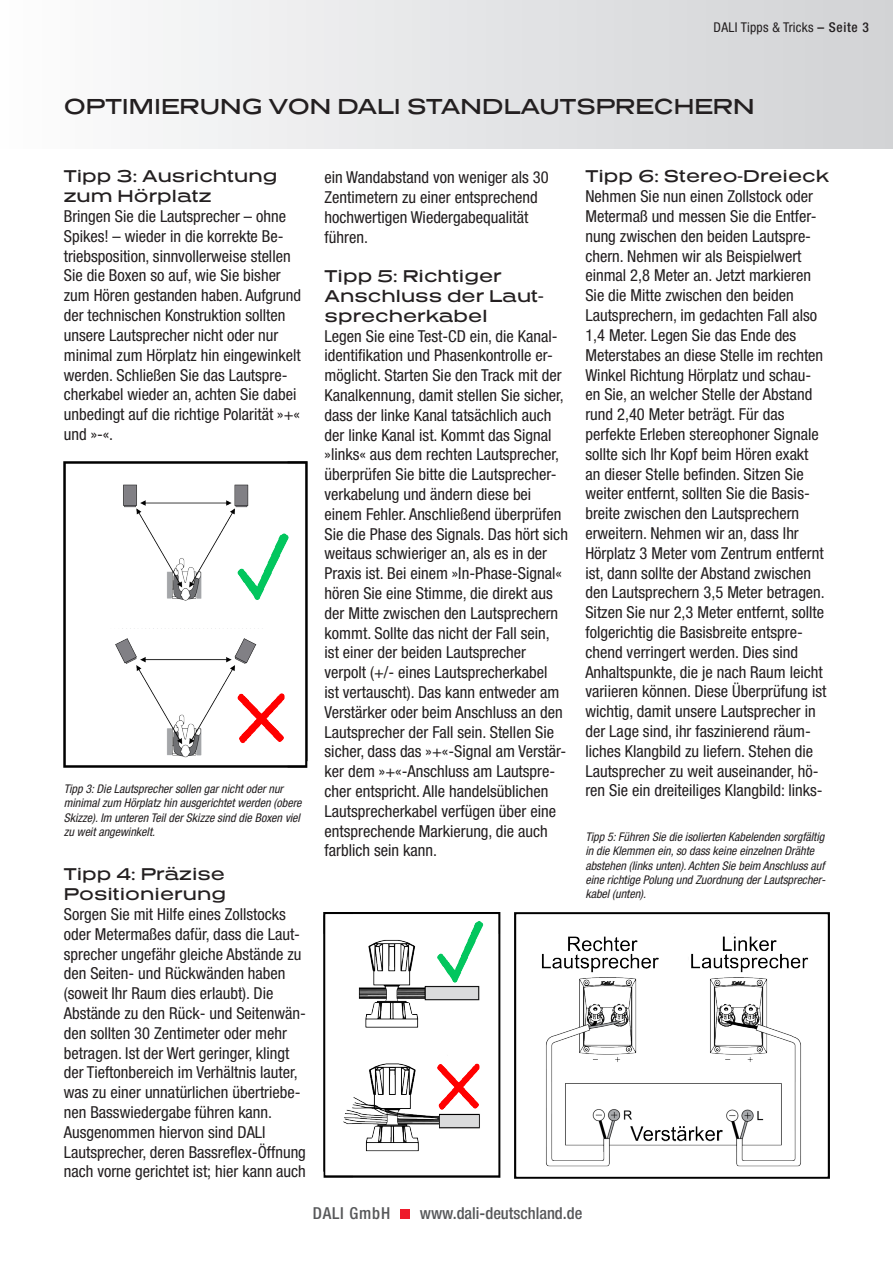
<style>
.page{position:relative;width:893px;height:1263px;background:#fff}
.page>*{position:absolute;margin:0;border:0;box-sizing:border-box;transform-origin:0 0}
.Heading_1{font:21px "Presicav Rg";color:#231f20}
.Body_text{font:condensed 16.5px/19.8px "Helvetica Neue";color:#231f20}
.Body_text-2{font:16.5px/19.8px "Presicav Rg";color:#231f20}
.t1{font:500 condensed 16.5px "Helvetica Neue";color:#57585a}
.t2{font:500 condensed 16.5px "Helvetica Neue";letter-spacing:.05em;color:#57585a}
.Body_text-3{font:condensed 13.5px "Helvetica Neue";letter-spacing:.02em;color:#231f20}
.Figuretext{font:italic condensed 12px/14.4px "Helvetica Neue";color:#231f20}
.s1{font-weight:500}
</style>
<div class="page">
<div style="left:0;top:0;width:893px;height:149px;background:linear-gradient(to right,#fdfdfd,#d0d2d4)"></div>
<img style="left:64px;top:461px;width:244px;height:307px">
<img style="left:324px;top:912px;width:177px;height:266px">
<img style="left:514px;top:912px;width:315px;height:266px">
<div style="left:400px;top:1209px;width:10px;height:9px;background:#ee1b2b"></div>
<p class="Body_text-3" style="left:714px;top:19px;width:157px">DALI Tipps &amp; Tricks <span class="s1">– Seite 3</span></p>
<p class="Heading_1" style="left:64px;top:92px;width:692px">OPTIMIERUNG VON DALI STANDLAUTSPRECHERN</p>
<p class="Body_text-2" style="left:64px;top:166px;width:215px">Tipp 3: Ausrichtung zum Hörplatz</p>
<p class="Body_text" style="left:64px;top:206px;width:239px">Bringen Sie die Lautsprecher – ohne Spikes! – wieder in die korrekte Be&shy;triebsposition, sinnvollerweise stellen Sie die Boxen so auf, wie Sie bisher zum Hören gestanden haben. Aufgrund der technischen Konstruktion sollten unsere Lautsprecher nicht oder nur minimal zum Hörplatz hin eingewinkelt werden. Schließen Sie das Lautspre&shy;cherkabel wieder an, achten Sie dabei unbedingt auf die richtige Polarität »+« und »-«.</p>
<p class="Figuretext" style="left:64px;top:781px;width:239px">Tipp 3: Die Lautsprecher sollen gar nicht oder nur minimal zum Hörplatz hin ausgerichtet werden (obere Skizze). Im unteren Teil der Skizze sind die Boxen viel zu weit angewinkelt.</p>
<p class="Body_text-2" style="left:64px;top:864px;width:164px">Tipp 4: Präzise<br>Positionierung</p>
<p class="Body_text" style="left:64px;top:904px;width:244px">Sorgen Sie mit Hilfe eines Zollstocks oder Metermaßes dafür, dass die Laut&shy;sprecher ungefähr gleiche Abstände zu den Seiten- und Rückwänden haben (soweit Ihr Raum dies erlaubt). Die Abstände zu den Rück- und Seitenwän&shy;den sollten 30 Zentimeter oder mehr betragen. Ist der Wert geringer, klingt der Tieftonbereich im Verhältnis lauter, was zu einer unnatürlichen übertriebe&shy;nen Basswiedergabe führen kann.</p>
<p class="Body_text" style="left:64px;top:1122px;width:244px">Ausgenommen hiervon sind DALI<br>Lautsprecher, deren Bassreflex-Öffnung nach vorne gerichtet ist; hier kann auch</p>
<p class="Body_text" style="left:325px;top:167px;width:226px">ein Wandabstand von weniger als 30<br>Zentimetern zu einer entsprechend hochwertigen Wiedergabequalität führen.</p>
<p class="Body_text-2" style="left:325px;top:266px;width:221px">Tipp 5: Richtiger<br>Anschluss der Laut&shy;sprecherkabel</p>
<p class="Body_text" style="left:325px;top:326px;width:235px">Legen Sie eine Test-CD ein, die Kanal-</p>
<p class="Body_text" style="left:325px;top:345px;width:245px">identifikation und Phasenkontrolle er&shy;möglicht. Starten Sie den Track mit der Kanalkennung, damit stellen Sie sicher, dass der linke Kanal tatsächlich auch der linke Kanal ist. Kommt das Signal »links« aus dem rechten Lautsprecher, überprüfen Sie bitte die Lautsprecher&shy;verkabelung und ändern diese bei einem Fehler. Anschließend überprüfen Sie die Phase des Signals. Das hört sich weitaus schwieriger an, als es in der Praxis ist. Bei einem »In-Phase-Signal« hören Sie eine Stimme, die direkt aus der Mitte zwischen den Lautsprechern kommt. Sollte das nicht der Fall sein, ist einer der beiden Lautsprecher verpolt (+/- eines Lautsprecherkabel<br>ist vertauscht). Das kann entweder am Verstärker oder beim Anschluss an den Lautsprecher der Fall sein. Stellen Sie sicher, dass das »+«-Signal am Verstär&shy;ker dem »+«-Anschluss am Lautspre&shy;cher entspricht. Alle handelsüblichen Lautsprecherkabel verfügen über eine entsprechende Markierung, die auch farblich sein kann.</p>
<p class="Body_text-2" style="left:585px;top:166px;width:245px">Tipp 6: Stereo-Dreieck</p>
<p class="Body_text" style="left:585px;top:186px;width:242px">Nehmen Sie nun einen Zollstock oder Metermaß und messen Sie die Entfer&shy;nung zwischen den beiden Lautspre&shy;chern. Nehmen wir als Beispielwert einmal 2,8 Meter an. Jetzt markieren Sie die Mitte zwischen den beiden Lautsprechern, im gedachten Fall also 1,4 Meter. Legen Sie das Ende des Meterstabes an diese Stelle im rechten Winkel Richtung Hörplatz und schau&shy;en Sie, an welcher Stelle der Abstand rund 2,40 Meter beträgt. Für das perfekte Erleben stereophoner Signale sollte sich Ihr Kopf beim Hören exakt an dieser Stelle befinden. Sitzen Sie weiter entfernt, sollten Sie die Basis&shy;breite zwischen den Lautsprechern erweitern. Nehmen wir an, dass Ihr Hörplatz 3 Meter vom Zentrum entfernt ist, dann sollte der Abstand zwischen den Lautsprechern 3,5 Meter betragen.<br>Sitzen Sie nur 2,3 Meter entfernt, sollte folgerichtig die Basisbreite entspre&shy;chend verringert werden. Dies sind Anhaltspunkte, die je nach Raum leicht variieren können. Diese Überprüfung ist wichtig, damit unsere Lautsprecher in der Lage sind, ihr faszinierend räum&shy;liches Klangbild zu liefern. Stehen die Lautsprecher zu weit auseinander, hö&shy;ren Sie ein dreiteiliges Klangbild: links-</p>
<p class="Figuretext" style="left:585px;top:829px;width:242px">Tipp 5: Führen Sie die isolierten Kabelenden sorgfältig in die Klemmen ein, so dass keine einzelnen Drähte abstehen (links unten). Achten Sie beim Anschluss auf eine richtige Polung und Zuordnung der Lautsprecher&shy;kabel (unten).</p>
<p class="t2" style="left:313px;top:1203px;width:79px">DALI GmbH</p>
<p class="t1" style="left:420px;top:1203px;width:164px">www.dali-deutschland.de</p>
</div>
